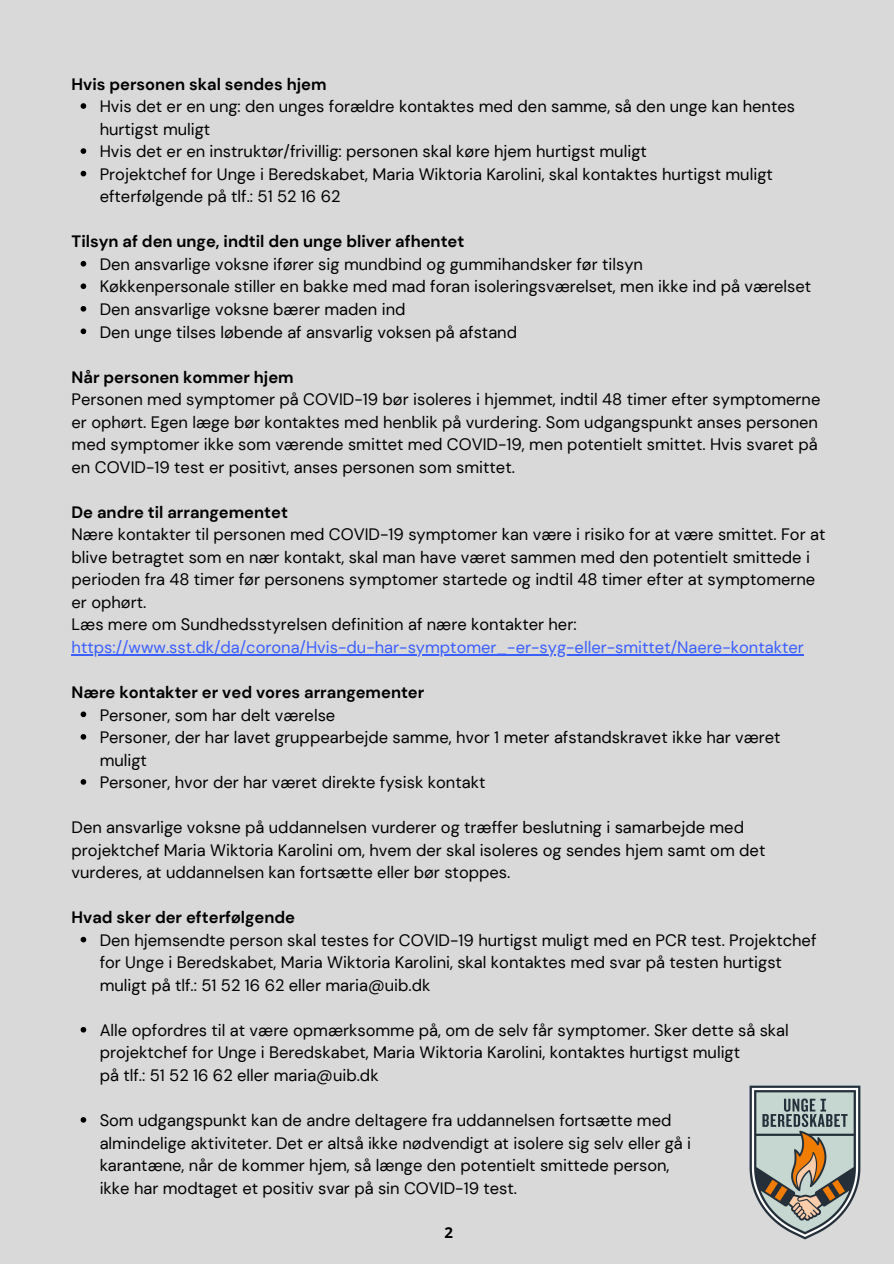
<style>
.page{position:relative;width:894px;height:1264px;background:#fff}
.page>*{position:absolute;margin:0;border:0;box-sizing:border-box;transform-origin:0 0}
.t1{font:16.5px/22.5px "DM Sans";color:#000}
.t2{font:700 16.5px "DM Sans";color:#000}
.t3{font:16.5px/22.5px "DM Sans";color:#3b5eff}
.t4{font:700 15px "Open Sans";color:#000}
.s1{color:#000}
</style>
<div class="page">
<div style="left:0;top:0;width:893px;height:1263px;background:#d9d9d9"></div>
<svg style="left:81px;top:103px;width:5px;height:6px"></svg>
<svg style="left:81px;top:148px;width:5px;height:6px"></svg>
<svg style="left:81px;top:171px;width:5px;height:5px"></svg>
<svg style="left:81px;top:261px;width:5px;height:5px"></svg>
<svg style="left:81px;top:283px;width:5px;height:6px"></svg>
<svg style="left:81px;top:306px;width:5px;height:5px"></svg>
<svg style="left:81px;top:328px;width:5px;height:6px"></svg>
<svg style="left:81px;top:711px;width:5px;height:6px"></svg>
<svg style="left:81px;top:734px;width:5px;height:5px"></svg>
<svg style="left:81px;top:779px;width:5px;height:5px"></svg>
<svg style="left:81px;top:936px;width:5px;height:6px"></svg>
<svg style="left:81px;top:1026px;width:5px;height:6px"></svg>
<svg style="left:81px;top:1117px;width:5px;height:5px"></svg>
<hr style="left:72px;top:654px;width:731px;height:1px;background:#3b5eff">
<img style="left:749px;top:1085px;width:112px;height:155px">
<p class="t2" style="left:72px;top:73px;width:256px">Hvis personen skal sendes hjem</p>
<p class="t1" style="left:100px;top:95px;width:696px">Hvis det er en ung: den unges forældre kontaktes med den samme, så den unge kan hentes hurtigst muligt</p>
<p class="t1" style="left:100px;top:140px;width:548px">Hvis det er en instruktør/frivillig: personen skal køre hjem hurtigst muligt</p>
<p class="t1" style="left:100px;top:163px;width:674px">Projektchef for Unge i Beredskabet, Maria Wiktoria Karolini, skal kontaktes hurtigst muligt efterfølgende på tlf.: 51 52 16 62</p>
<p class="t2" style="left:72px;top:231px;width:394px">Tilsyn af den unge, indtil den unge bliver afhentet</p>
<p class="t1" style="left:100px;top:253px;width:544px">Den ansvarlige voksne ifører sig mundbind og gummihandsker før tilsyn</p>
<p class="t1" style="left:100px;top:275px;width:712px">Køkkenpersonale stiller en bakke med mad foran isoleringsværelset, men ikke ind på værelset</p>
<p class="t1" style="left:100px;top:298px;width:307px">Den ansvarlige voksne bærer maden ind</p>
<p class="t1" style="left:100px;top:320px;width:419px">Den unge tilses løbende af ansvarlig voksen på afstand</p>
<p class="t2" style="left:72px;top:366px;width:223px">Når personen kommer hjem</p>
<p class="t1" style="left:72px;top:388px;width:750px">Personen med symptomer på COVID-19 bør isoleres i hjemmet, indtil 48 timer efter symptomerne er ophørt. Egen læge bør kontaktes med henblik på vurdering. Som udgangspunkt anses personen med symptomer ikke som værende smittet med COVID-19, men potentielt smittet. Hvis svaret på en COVID-19 test er positivt, anses personen som smittet.</p>
<p class="t2" style="left:72px;top:501px;width:218px">De andre til arrangementet</p>
<p class="t1" style="left:72px;top:523px;width:755px">Nære kontakter til personen med COVID-19 symptomer kan være i risiko for at være smittet. For at blive betragtet som en nær kontakt, skal man have været sammen med den potentielt smittede i perioden fra 48 timer før personens symptomer startede og indtil 48 timer efter at symptomerne er ophørt.</p>
<p class="t3" style="left:72px;top:613px;width:733px"><span class="s1">Læs mere om Sundhedsstyrelsen definition af nære kontakter her: </span>https://www.sst.dk/da/corona/Hvis-du-har-symptomer_-er-syg-eller-smittet/Naere-kontakter</p>
<p class="t2" style="left:72px;top:681px;width:354px">Nære kontakter er ved vores arrangementer</p>
<p class="t1" style="left:100px;top:703px;width:237px">Personer, som har delt værelse</p>
<p class="t1" style="left:100px;top:726px;width:682px">Personer, der har lavet gruppearbejde samme, hvor 1 meter afstandskravet ikke har været muligt</p>
<p class="t1" style="left:100px;top:771px;width:387px">Personer, hvor der har været direkte fysisk kontakt</p>
<p class="t1" style="left:72px;top:816px;width:695px">Den ansvarlige voksne på uddannelsen vurderer og træffer beslutning i samarbejde med projektchef Maria Wiktoria Karolini om, hvem der skal isoleres og sendes hjem samt om det vurderes, at uddannelsen kan fortsætte eller bør stoppes.</p>
<p class="t2" style="left:72px;top:906px;width:225px">Hvad sker der efterfølgende</p>
<p class="t1" style="left:100px;top:928px;width:718px">Den hjemsendte person skal testes for COVID-19 hurtigst muligt med en PCR test. Projektchef for Unge i Beredskabet, Maria Wiktoria Karolini, skal kontaktes med svar på testen hurtigst muligt på tlf.: 51 52 16 62 eller maria@uib.dk</p>
<p class="t1" style="left:100px;top:1019px;width:690px">Alle opfordres til at være opmærksomme på, om de selv får symptomer. Sker dette så skal projektchef for Unge i Beredskabet, Maria Wiktoria Karolini, kontaktes hurtigst muligt</p>
<p class="t1" style="left:100px;top:1064px;width:280px">på tlf.: 51 52 16 62 eller maria@uib.dk</p>
<p class="t1" style="left:100px;top:1109px;width:573px">Som udgangspunkt kan de andre deltagere fra uddannelsen fortsætte med</p>
<p class="t1" style="left:100px;top:1131px;width:592px">almindelige aktiviteter. Det er altså ikke nødvendigt at isolere sig selv eller gå i</p>
<p class="t1" style="left:100px;top:1154px;width:571px">karantæne, når de kommer hjem, så længe den potentielt smittede person,</p>
<p class="t1" style="left:100px;top:1176px;width:419px">ikke har modtaget et positiv svar på sin COVID-19 test.</p>
<p class="t4" style="left:444px;top:1221px;width:10px">2</p>
</div>
